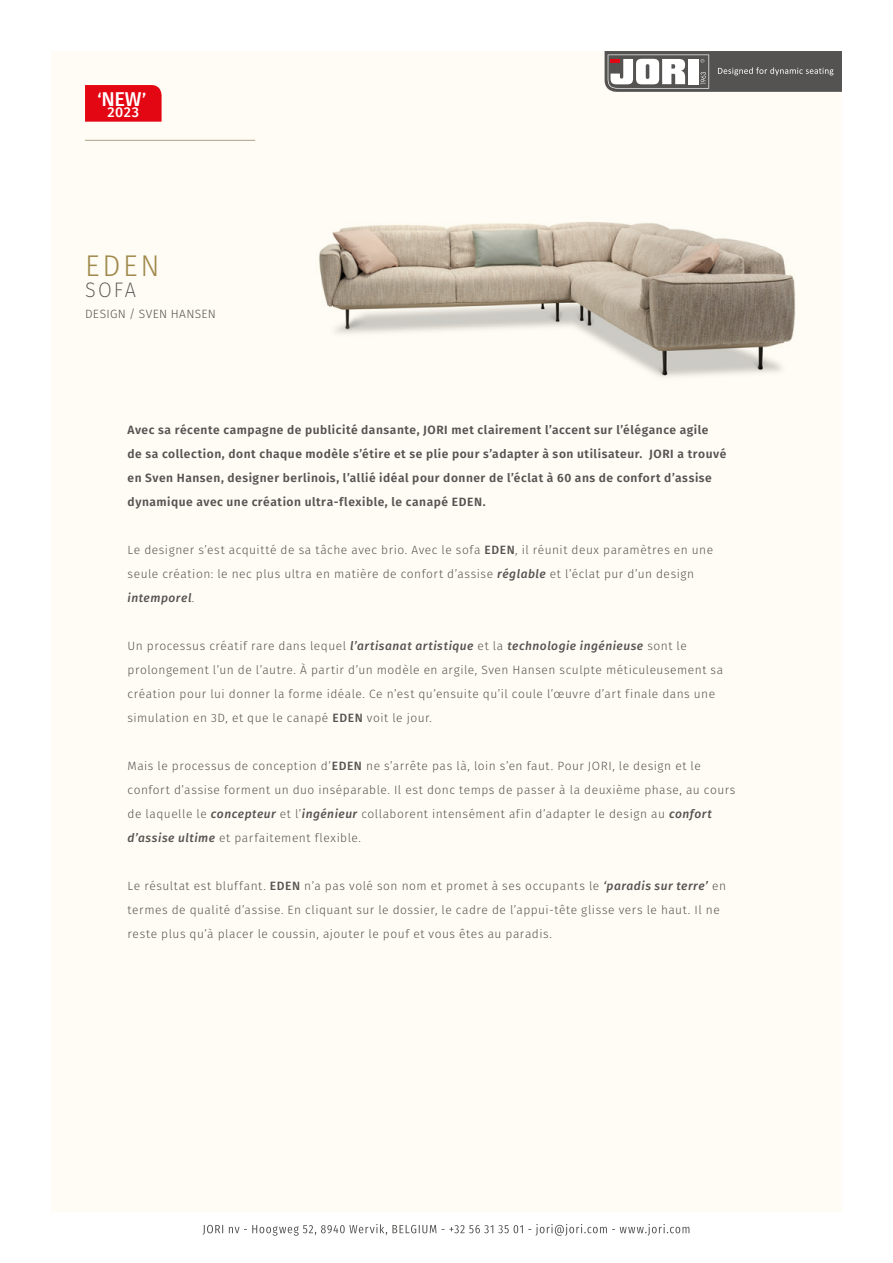
<style>
.page{position:relative;width:893px;height:1263px;background:#fff}
.page>*{position:absolute;margin:0;border:0;box-sizing:border-box;transform-origin:0 0}
.t1{font:300 30px "Fira Sans";color:#a0884b;scale:.95 1}
.t2{font:200 21px "Fira Sans";color:#545352;scale:.95 1}
.t3{font:500 19.95px "Fira Sans";color:#fff}
.t4{font:500 14.25px "Fira Sans";color:#fff}
.t5{font:300 12px/24px "Fira Sans";letter-spacing:.04em;color:#555453}
.t6{font:600 12px/24px "Fira Sans";letter-spacing:.045em;color:#555453}
.t7{font:300 12px "Fira Sans";letter-spacing:.02em;color:#545352}
.s1{font-size:17.55px}
.s2{font-weight:500}
.s3{font-weight:500;font-style:italic}
</style>
<div class="page">
<div style="left:51px;top:51px;width:791px;height:1161px;background:#fefcf4"></div>
<svg style="left:605px;top:51px;width:237px;height:41px"></svg>
<hr style="left:85px;top:140px;width:170px;height:1px;background:#aea18a">
<svg style="left:85px;top:85px;width:77px;height:37px;background:#e30b18"></svg>
<svg style="left:203px;top:1224px;width:486px;height:12px"></svg>
<img style="left:319px;top:222px;width:477px;height:156px">
<h3 class="t3" style="left:97px;top:83px;width:50px"><span class="s1">‘</span>NEW<span class="s1">’</span></h3>
<p class="t4" style="left:108px;top:101px;width:33px">2023</p>
<h1 class="t1" style="left:85px;top:244px;width:80px">EDEN</h1>
<h2 class="t2" style="left:85px;top:275px;width:55px">SOFA</h2>
<p class="t7" style="left:85px;top:305px;width:132px">DESIGN / SVEN HANSEN</p>
<p class="t6" style="left:128px;top:417px;width:600px">Avec sa récente campagne de publicité dansante, JORI met clairement l’accent sur l’élégance agile<br>de sa collection, dont chaque modèle s’étire et se plie pour s’adapter à son utilisateur. JORI a trouvé en Sven Hansen, designer berlinois, l’allié idéal pour donner de l’éclat à 60 ans de confort d’assise dynamique avec une création ultra-flexible, le canapé EDEN.</p>
<p class="t5" style="left:128px;top:537px;width:587px">Le designer s’est acquitté de sa tâche avec brio. Avec le sofa <span class="s2">EDEN</span>, il réunit deux paramètres en une seule création: le nec plus ultra en matière de confort d’assise <span class="s3">réglable</span> et l’éclat pur d’un design <span class="s3">intemporel</span>.</p>
<p class="t5" style="left:128px;top:633px;width:597px">Un processus créatif rare dans lequel <span class="s3">l’artisanat artistique</span> et la <span class="s3">technologie ingénieuse</span> sont le prolongement l’un de l’autre. À partir d’un modèle en argile, Sven Hansen sculpte méticuleusement sa création pour lui donner la forme idéale. Ce n’est qu’ensuite qu’il coule l’œuvre d’art finale dans une simulation en 3D, et que le canapé <span class="s2">EDEN</span> voit le jour.</p>
<p class="t5" style="left:128px;top:753px;width:609px">Mais le processus de conception d’<span class="s2">EDEN</span> ne s’arrête pas là, loin s’en faut. Pour JORI, le design et le confort d’assise forment un duo inséparable. Il est donc temps de passer à la deuxième phase, au cours de laquelle le <span class="s3">concepteur</span> et l’<span class="s3">ingénieur</span> collaborent intensément afin d’adapter le design au <span class="s3">confort d’assise ultime</span> et parfaitement flexible.</p>
<p class="t5" style="left:128px;top:873px;width:600px">Le résultat est bluffant. <span class="s2">EDEN</span> n’a pas volé son nom et promet à ses occupants le <span class="s3">‘paradis sur terre’</span> en termes de qualité d’assise. En cliquant sur le dossier, le cadre de l’appui-tête glisse vers le haut. Il ne reste plus qu’à placer le coussin, ajouter le pouf et vous êtes au paradis.</p>
</div>
